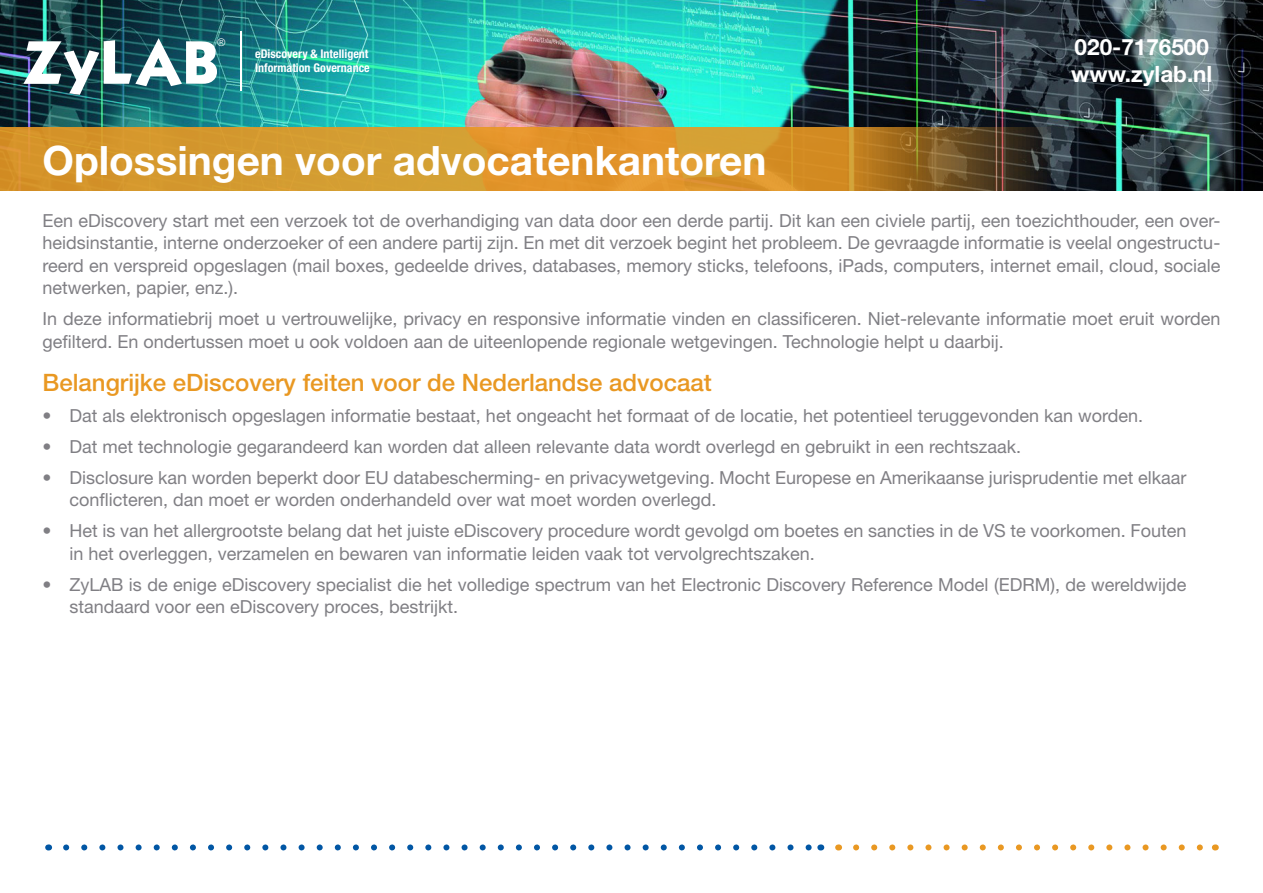
<style>
.page{position:relative;width:1263px;height:893px;background:#fff}
.page>*{position:absolute;margin:0;border:0;box-sizing:border-box;transform-origin:0 0}
.t1{font:52.8px "Kabana Bold Plain";color:#fff}
.t2{font:700 40.5px "Helvetica Neue";color:#fff}
.t3{font:500 24px "Helvetica Neue";color:#e99822}
.t4{font:700 22.5px "Helvetica Neue";color:#fff}
.t5{font:18px/22.5px "Helvetica Neue";color:#807f84}
.t6{font:700 condensed 12px "Helvetica Neue";color:#fff}
.t7{font:300 10.5px "Helvetica Neue";color:#fff}
</style>
<div class="page">
<img style="left:0;top:0;width:1263px;height:191px">
<svg style="left:0;top:128px;width:1050px;height:63px;background:#c58b2b"></svg>
<svg style="left:66px;top:844px;width:745px;height:6px"></svg>
<svg style="left:856px;top:844px;width:347px;height:6px"></svg>
<hr style="left:241px;top:31px;width:1px;height:60px;background:#fff">
<p class="t1" style="left:22px;top:24px;width:199px">ZyLAB</p>
<p class="t7" style="left:217px;top:36px;width:10px">®</p>
<p class="t6" style="left:255px;top:46px;width:115px">eDiscovery &amp; Intelligent</p>
<p class="t6" style="left:255px;top:61px;width:116px">Information Governance</p>
<p class="t2" style="left:43px;top:136px;width:725px">Oplossingen voor advocatenkantoren</p>
<p class="t4" style="left:1075px;top:33px;width:136px">020-7176500</p>
<p class="t4" style="left:1071px;top:60px;width:143px">www.zylab.nl</p>
<p class="t5" style="left:43px;top:209px;width:1179px;text-align:justify">Een eDiscovery start met een verzoek tot de overhandiging van data door een derde partij. Dit kan een civiele partij, een toezichthouder, een over&shy;heidsinstantie, interne onderzoeker of een andere partij zijn. En met dit verzoek begint het probleem. De gevraagde informatie is veelal ongestructu&shy;reerd en verspreid opgeslagen (mail boxes, gedeelde drives, databases, memory sticks, telefoons, iPads, computers, internet email, cloud, sociale netwerken, papier, enz.).</p>
<p class="t5" style="left:43px;top:307px;width:1179px">In deze informatiebrij moet u vertrouwelijke, privacy en responsive informatie vinden en classificeren. Niet-relevante informatie moet eruit worden gefilterd. En ondertussen moet u ook voldoen aan de uiteenlopende regionale wetgevingen. Technologie helpt u daarbij.</p>
<p class="t3" style="left:43px;top:368px;width:671px">Belangrijke eDiscovery feiten voor de Nederlandse advocaat</p>
<p class="t5" style="left:43px;top:404px;width:1102px">• Dat als elektronisch opgeslagen informatie bestaat, het ongeacht het formaat of de locatie, het potentieel teruggevonden kan worden.</p>
<p class="t5" style="left:43px;top:435px;width:980px">• Dat met technologie gegarandeerd kan worden dat alleen relevante data wordt overlegd en gebruikt in een rechtszaak.</p>
<p class="t5" style="left:70px;top:466px;width:1118px;text-indent:-27px">• Disclosure kan worden beperkt door EU databescherming- en privacywetgeving. Mocht Europese en Amerikaanse jurisprudentie met elkaar conflicteren, dan moet er worden onderhandeld over wat moet worden overlegd.</p>
<p class="t5" style="left:70px;top:519px;width:1118px;text-indent:-27px">• Het is van het allergrootste belang dat het juiste eDiscovery procedure wordt gevolgd om boetes en sancties in de VS te voorkomen. Fouten in het overleggen, verzamelen en bewaren van informatie leiden vaak tot vervolgrechtszaken.</p>
<p class="t5" style="left:70px;top:573px;width:1118px;text-indent:-27px">• ZyLAB is de enige eDiscovery specialist die het volledige spectrum van het Electronic Discovery Reference Model (EDRM), de wereldwijde standaard voor een eDiscovery proces, bestrijkt.</p>
</div>
